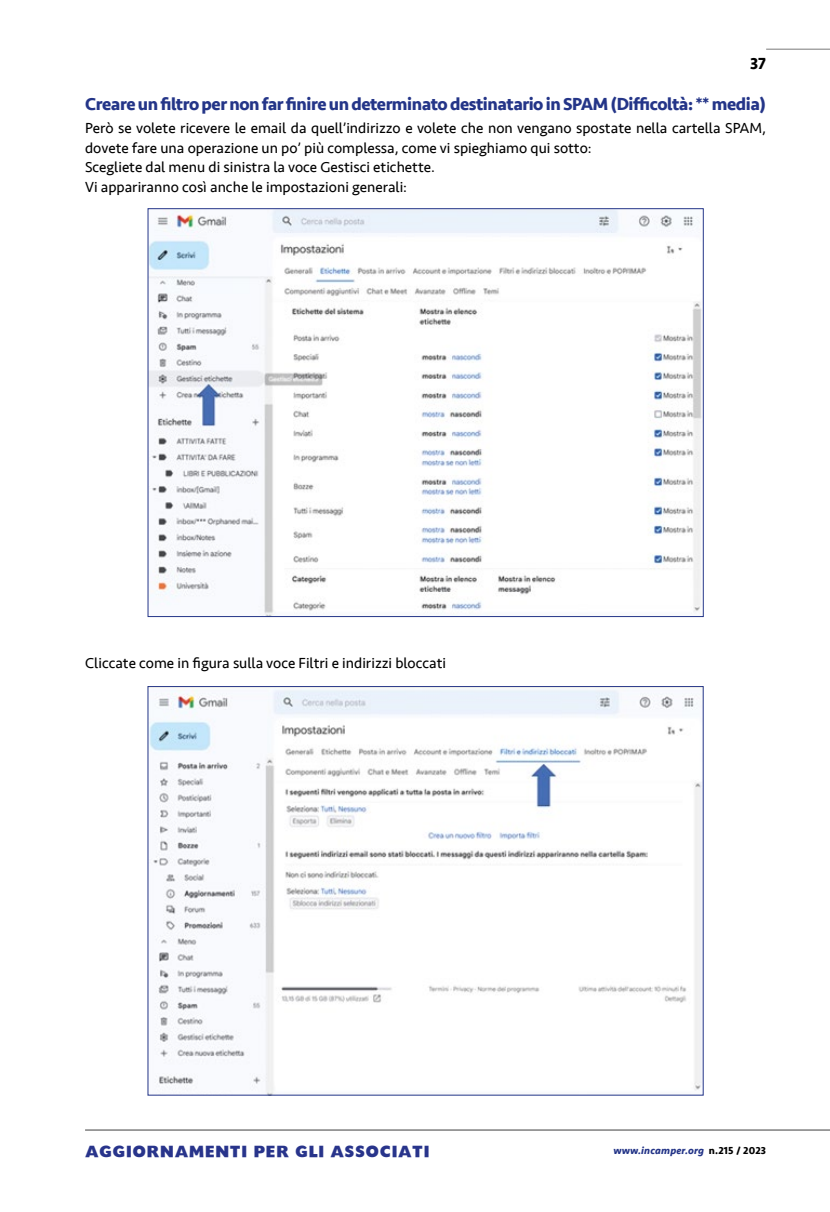
<style>
.page{position:relative;width:830px;height:1212px;background:#fff}
.page>*{position:absolute;margin:0;border:0;box-sizing:border-box;transform-origin:0 0}
.t1{font:700 18px "Seravek";letter-spacing:-.025em;color:#243588}
.t2{font:700 16.5px "Seravek";color:#000}
.t3{font:15px/19.8px "Seravek";color:#000}
.t4{font:15px "Headline NEWS";letter-spacing:.025em;color:#28348b}
.t5{font:italic 700 10.5px "Seravek";letter-spacing:.01em;color:#243588}
.s1{font-style:normal;color:#000}
</style>
<div class="page">
<hr style="left:765px;top:49px;width:64px;height:1px;background:#878787">
<hr style="left:85px;top:1129px;width:744px;height:1px;background:#878787">
<img style="left:149px;top:688px;width:552px;height:405px">
<img style="left:149px;top:210px;width:552px;height:405px">
<p class="t2" style="left:749px;top:51px;width:18px">37</p>
<p class="t1" style="left:85px;top:90px;width:682px">CreareunfiltropernonfarfinireundeterminatodestinatarioinSPAM(Difficoltà: **media)</p>
<p class="t3" style="left:85px;top:118px;width:682px">Però se volete ricevere le email da quell’indirizzo e volete che non vengano spostate nella cartella SPAM, dovete fare una operazione un po’ più complessa, come vi spieghiamo qui sotto:<br>Scegliete dal menu di sinistra la voce Gestisci etichette.<br>Vi appariranno così anche le impostazioni generali:</p>
<p class="t3" style="left:85px;top:652px;width:362px">Cliccate come in figura sulla voce Filtri e indirizzi bloccati</p>
<p class="t4" style="left:85px;top:1145px;width:346px">AGGIORNAMENTI PER GLI ASSOCIATI</p>
<p class="t5" style="left:613px;top:1141px;width:154px">www.incamper.org <span class="s1">n.215 / 2023</span></p>
</div>
